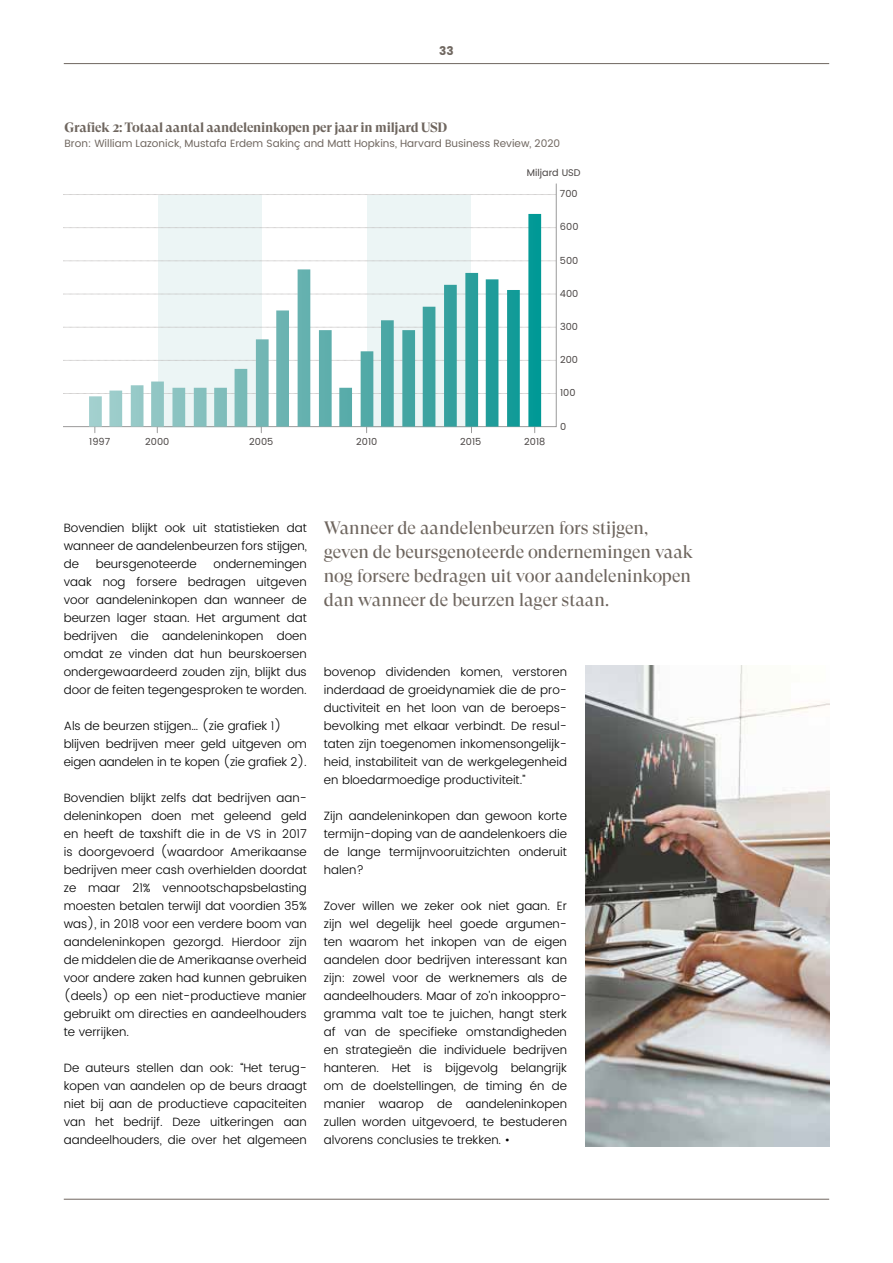
<style>
.page{position:relative;width:893px;height:1263px;background:#fff}
.page>*{position:absolute;margin:0;border:0;box-sizing:border-box;transform-origin:0 0}
.t1{font:18px/24px "GT Super Display";color:#6f665f}
.t2{font:700 13.5px "GT Super Display";letter-spacing:-.015em;color:#6f665f}
.t3{font:300 12px/18px "Poppins";color:#000;text-align:justify}
.t4{font:12px "Poppins";color:#6f665f}
.t5{font:10.5px "Poppins";color:#6f665f}
.t6{font:9.75px "Poppins";color:#494443}
</style>
<div class="page">
<hr style="left:64px;top:1199px;width:765px;height:1px;background:#6f665f">
<hr style="left:64px;top:63px;width:765px;height:1px;background:#6f665f">
<svg style="left:64px;top:183px;width:493px;height:244px"></svg>
<svg style="left:89px;top:214px;width:452px;height:213px"></svg>
<img style="left:585px;top:665px;width:244px;height:481px">
<p class="t4" style="left:439px;top:44px;width:16px">33</p>
<p class="t2" style="left:64px;top:120px;width:384px">Grafiek 2: Totaal aantal aandeleninkopen per jaar in miljard USD</p>
<p class="t5" style="left:64px;top:136px;width:497px">Bron: William Lazonick, Mustafa Erdem Sakinç and Matt Hopkins, Harvard Business Review, 2020</p>
<p class="t6" style="left:527px;top:165px;width:55px">Miljard USD</p>
<p class="t6" style="left:89px;top:434px;width:22px">1997</p>
<p class="t6" style="left:145px;top:434px;width:26px">2000</p>
<p class="t6" style="left:249px;top:434px;width:26px">2005</p>
<p class="t6" style="left:356px;top:434px;width:23px">2010</p>
<p class="t6" style="left:460px;top:434px;width:23px">2015</p>
<p class="t6" style="left:524px;top:434px;width:23px">2018</p>
<p class="t6" style="left:560px;top:187px;width:19px">700</p>
<p class="t6" style="left:560px;top:220px;width:20px">600</p>
<p class="t6" style="left:560px;top:253px;width:20px">500</p>
<p class="t6" style="left:560px;top:286px;width:20px">400</p>
<p class="t6" style="left:560px;top:320px;width:20px">300</p>
<p class="t6" style="left:560px;top:353px;width:19px">200</p>
<p class="t6" style="left:560px;top:386px;width:17px">100</p>
<p class="t6" style="left:560px;top:419px;width:8px">0</p>
<p class="t3" style="left:64px;top:519px;width:245px">Bovendien blijkt ook uit statistieken dat wanneer de aandelenbeurzen fors stijgen, de</p>
<p class="t3" style="left:64px;top:555px;width:245px;text-indent:150px">ondernemingen vaak nog forsere bedragen uitgeven voor aandeleninkopen dan wanneer de beurzen lager staan. Het argument dat bedrijven die aandeleninkopen doen omdat ze vinden dat hun beurskoersen ondergewaardeerd zouden zijn, blijkt dus door de feiten tegengesproken te worden.</p>
<p class="t3" style="left:64px;top:717px;width:245px;text-align:left">Als de beurzen stijgen… (zie grafiek 1) blijven bedrijven meer geld uitgeven om eigen aandelen in te kopen (zie grafiek 2).</p>
<p class="t3" style="left:64px;top:789px;width:245px">Bovendien blijkt zelfs dat bedrijven aan&shy;deleninkopen doen met geleend geld en heeft de taxshift die in de VS in 2017 is doorgevoerd (waardoor Amerikaanse bedrijven meer cash overhielden doordat ze maar 21% vennootschapsbelasting moesten betalen terwijl dat voordien 35% was), in 2018 voor een verdere boom van aandeleninkopen gezorgd. Hierdoor zijn de middelen die de Amerikaanse overheid voor andere zaken had kunnen gebruiken (deels) op een niet-productieve manier gebruikt om directies en aandeelhouders te verrijken.</p>
<p class="t3" style="left:64px;top:1059px;width:245px">De auteurs stellen dan ook: “Het terug&shy;kopen van aandelen op de beurs draagt niet bij aan de productieve capaciteiten van het bedrijf. Deze uitkeringen aan aandeelhouders, die over het algemeen</p>
<p class="t3" style="left:96px;top:555px;width:103px">beursgenoteerde</p>
<h1 class="t1" style="left:324px;top:516px;width:371px">Wanneer de aandelenbeurzen fors stijgen, geven de beursgenoteerde ondernemingen vaak nog forsere bedragen uit voor aandeleninkopen dan wanneer de beurzen lager staan.</h1>
<p class="t3" style="left:324px;top:663px;width:245px">bovenop dividenden komen, verstoren inderdaad de groeidynamiek die de pro&shy;ductiviteit en het loon van de beroeps&shy;bevolking met elkaar verbindt. De resul&shy;taten zijn toegenomen inkomensongelijk&shy;heid, instabiliteit van de werkgelegenheid en bloedarmoedige productiviteit.”</p>
<p class="t3" style="left:324px;top:807px;width:245px">Zijn aandeleninkopen dan gewoon korte termijn-doping van de aandelenkoers die de lange termijnvooruitzichten onderuit halen?</p>
<p class="t3" style="left:324px;top:897px;width:245px">Zover willen we zeker ook niet gaan. Er zijn wel degelijk heel goede argumen&shy;ten waarom het inkopen van de eigen aandelen door bedrijven interessant kan zijn: zowel voor de werknemers als de aandeelhouders. Maar of zo’n inkooppro&shy;gramma valt toe te juichen, hangt sterk af van de specifieke omstandigheden en strategieën die individuele bedrijven hanteren. Het is bijgevolg belangrijk om de doelstellingen, de timing én de manier waarop de aandeleninkopen zullen worden uitgevoerd, te bestuderen alvorens conclusies te trekken. •</p>
</div>
